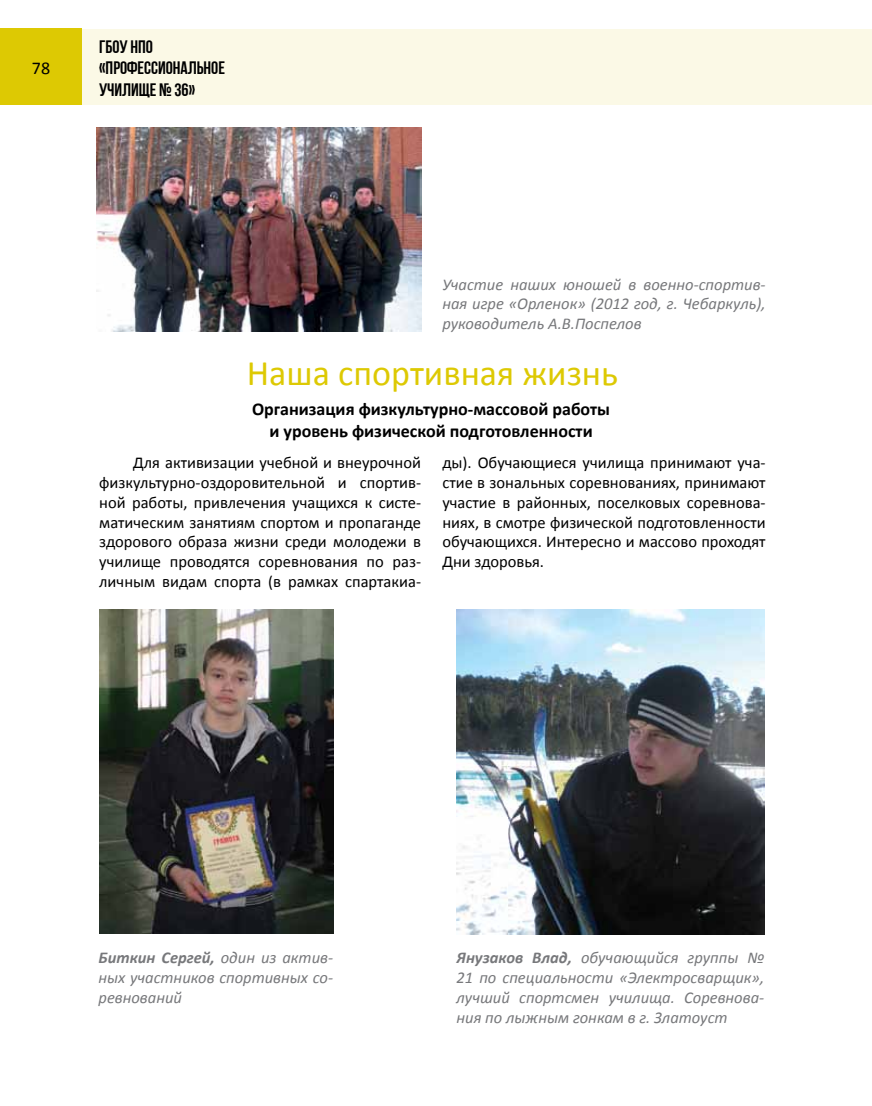
<style>
.page{position:relative;width:872px;height:1106px;background:#fff}
.page>*{position:absolute;margin:0;border:0;box-sizing:border-box;transform-origin:0 0}
.t1{font:36px "Calibri";color:#ddc903}
.t2{font:700 18px/21.6px "Calibri";color:#000;text-align:center}
.t3{font:18px/21.6px "Bebas Neue Cyrillic";color:#000}
.t4{font:18px "Calibri";color:#000}
.t5{font:16.5px/19.8px "Calibri";color:#000;text-align:justify}
.t6{font:italic 16.5px/19.8px "Calibri";color:#77787b;text-align:justify}
.s1{font-weight:700}
</style>
<div class="page">
<img style="left:97px;top:128px;width:324px;height:203px">
<img style="left:99px;top:609px;width:234px;height:324px">
<img style="left:456px;top:609px;width:308px;height:325px">
<div style="left:82px;top:29px;width:790px;height:76px;background:#fbf9e6"></div>
<div style="left:0;top:28px;width:82px;height:77px;background:#ddc903"></div>
<p class="t4" style="left:32px;top:57px;width:20px">78</p>
<p class="t3" style="left:99px;top:35px;width:127px">ГБОУ НПО «Профессиональное училище № 36»</p>
<p class="t6" style="left:442px;top:273px;width:325px">Участие наших юношей в военно-спортив&shy;ная игре «Орленок» (2012 год, г. Чебаркуль), руководитель А.В.Поспелов</p>
<h1 class="t1" style="left:247px;top:351px;width:373px">Наша спортивная жизнь</h1>
<p class="t2" style="left:252px;top:397px;width:359px">Организация физкультурно-массовой работы и уровень физической подготовленности</p>
<p class="t5" style="left:99px;top:452px;width:323px;text-indent:34px">Для активизации учебной и внеурочной физкультурно-оздоровительной и спортив&shy;ной работы, привлечения учащихся к систе&shy;матическим занятиям спортом и пропаганде здорового образа жизни среди молодежи в училище проводятся соревнования по раз&shy;личным видам спорта (в рамках спартакиа-</p>
<p class="t5" style="left:442px;top:452px;width:325px">ды). Обучающиеся училища принимают уча&shy;стие в зональных соревнованиях, принимают участие в районных, поселковых соревнова&shy;ниях, в смотре физической подготовленности обучающихся. Интересно и массово проходят Дни здоровья.</p>
<p class="t6" style="left:99px;top:947px;width:236px"><span class="s1">Биткин Сергей,</span> один из актив&shy;ных участников спортивных со&shy;ревнований</p>
<p class="t6" style="left:456px;top:947px;width:309px"><span class="s1">Янузаков Влад,</span> обучающийся группы № 21 по специальности «Электросварщик», лучший спортсмен училища. Соревнова&shy;ния по лыжным гонкам в г. Златоуст</p>
</div>
